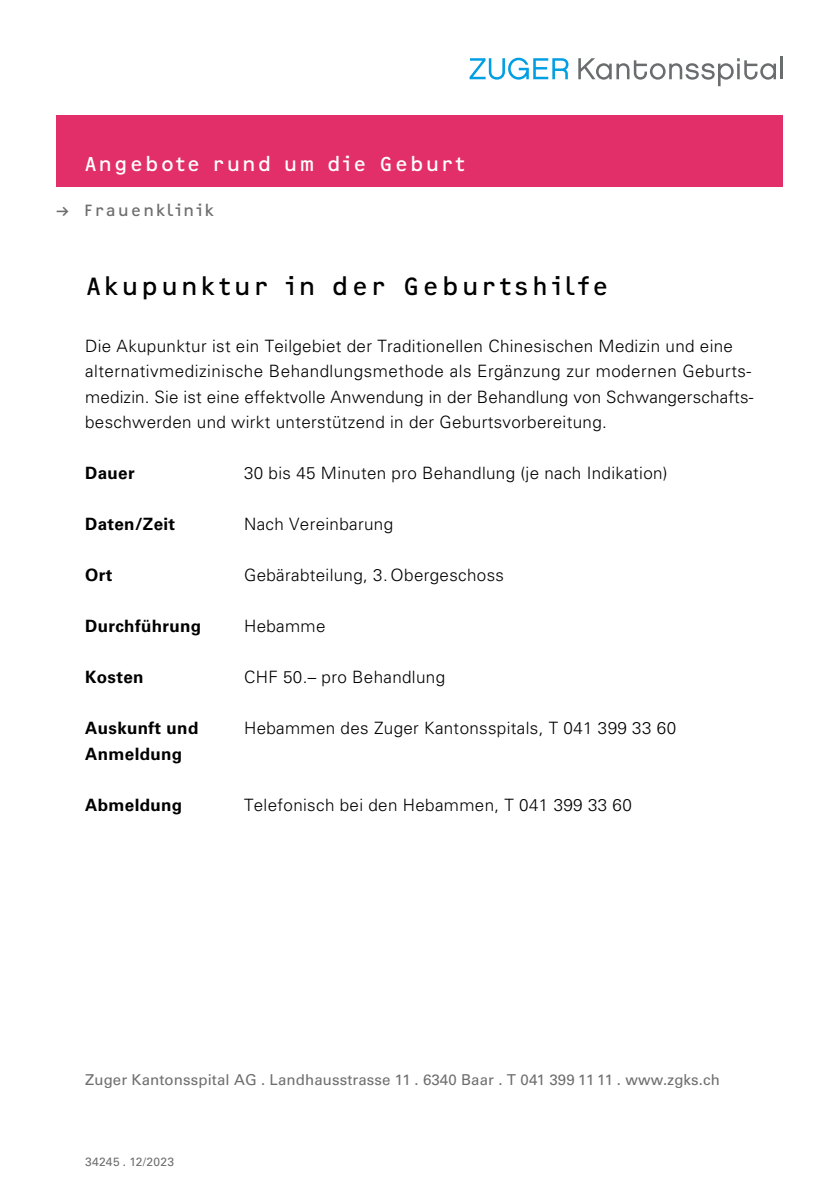
<style>
.page{position:relative;width:840px;height:1191px;background:#fff}
.page>*{position:absolute;margin:0;border:0;box-sizing:border-box;transform-origin:0 0}
.t1{font:26px "Vision";letter-spacing:.02em;color:#000}
.t2{font:21px "Vision";color:#fff}
.t3{font:300 17px/25.6px "Univers";letter-spacing:.02em;color:#000}
.t4{font:700 17px "Univers";letter-spacing:.02em;color:#000}
.t5{font:17px "Vision";color:#6e6e6e}
.t6{font:15px "Univers";letter-spacing:.005em;color:#6e6e6e}
.t7{font:12px "Univers";letter-spacing:.02em;color:#6e6e6e}
</style>
<div class="page">
<div style="left:57px;top:116px;width:725px;height:71px;background:#e22f6a"></div>
<svg style="left:469px;top:58px;width:99px;height:22px"></svg>
<svg style="left:578px;top:58px;width:197px;height:28px"></svg>
<hr style="left:780px;top:57px;width:2px;height:22px;background:#6a6d6e">
<p class="t2" style="left:84px;top:151px;width:384px">Angebote rund um die Geburt</p>
<p class="t5" style="left:54px;top:199px;width:162px">≥ Frauenklinik</p>
<h1 class="t1" style="left:85px;top:270px;width:526px">Akupunktur in der Geburtshilfe</h1>
<p class="t3" style="left:85px;top:333px;width:669px">Die Akupunktur ist ein Teilgebiet der Traditionellen Chinesischen Medizin und eine alternativmedizinische Behandlungsmethode als Ergänzung zur modernen Geburts&shy;medizin. Sie ist eine effektvolle Anwendung in der Behandlung von Schwangerschafts&shy;beschwerden und wirkt unterstützend in der Geburtsvorbereitung.</p>
<p class="t4" style="left:85px;top:463px;width:51px">Dauer</p>
<p class="t3" style="left:244px;top:460px;width:425px">30 bis 45 Minuten pro Behandlung (je nach Indikation)</p>
<p class="t4" style="left:85px;top:514px;width:91px">Daten/Zeit</p>
<p class="t3" style="left:244px;top:511px;width:150px">Nach Vereinbarung</p>
<p class="t4" style="left:85px;top:565px;width:29px">Ort</p>
<p class="t3" style="left:244px;top:562px;width:261px">Gebärabteilung, 3. Obergeschoss</p>
<p class="t4" style="left:85px;top:616px;width:118px">Durchführung</p>
<p class="t3" style="left:244px;top:613px;width:83px">Hebamme</p>
<p class="t4" style="left:85px;top:667px;width:60px">Kosten</p>
<p class="t3" style="left:244px;top:664px;width:202px">CHF 50.– pro Behandlung</p>
<p class="t4" style="left:85px;top:718px;width:115px">Auskunft und</p>
<p class="t3" style="left:244px;top:715px;width:433px">Hebammen des Zuger Kantonsspitals, T 041 399 33 60</p>
<p class="t4" style="left:85px;top:744px;width:99px">Anmeldung</p>
<p class="t4" style="left:85px;top:795px;width:99px">Abmeldung</p>
<p class="t3" style="left:244px;top:792px;width:389px">Telefonisch bei den Hebammen, T 041 399 33 60</p>
<p class="t6" style="left:85px;top:1070px;width:636px">Zuger Kantonsspital AG . Landhausstrasse 11 . 6340 Baar . T 041 399 11 11 . www.zgks.ch</p>
<p class="t7" style="left:85px;top:1154px;width:90px">34245 . 12/2023</p>
</div>
